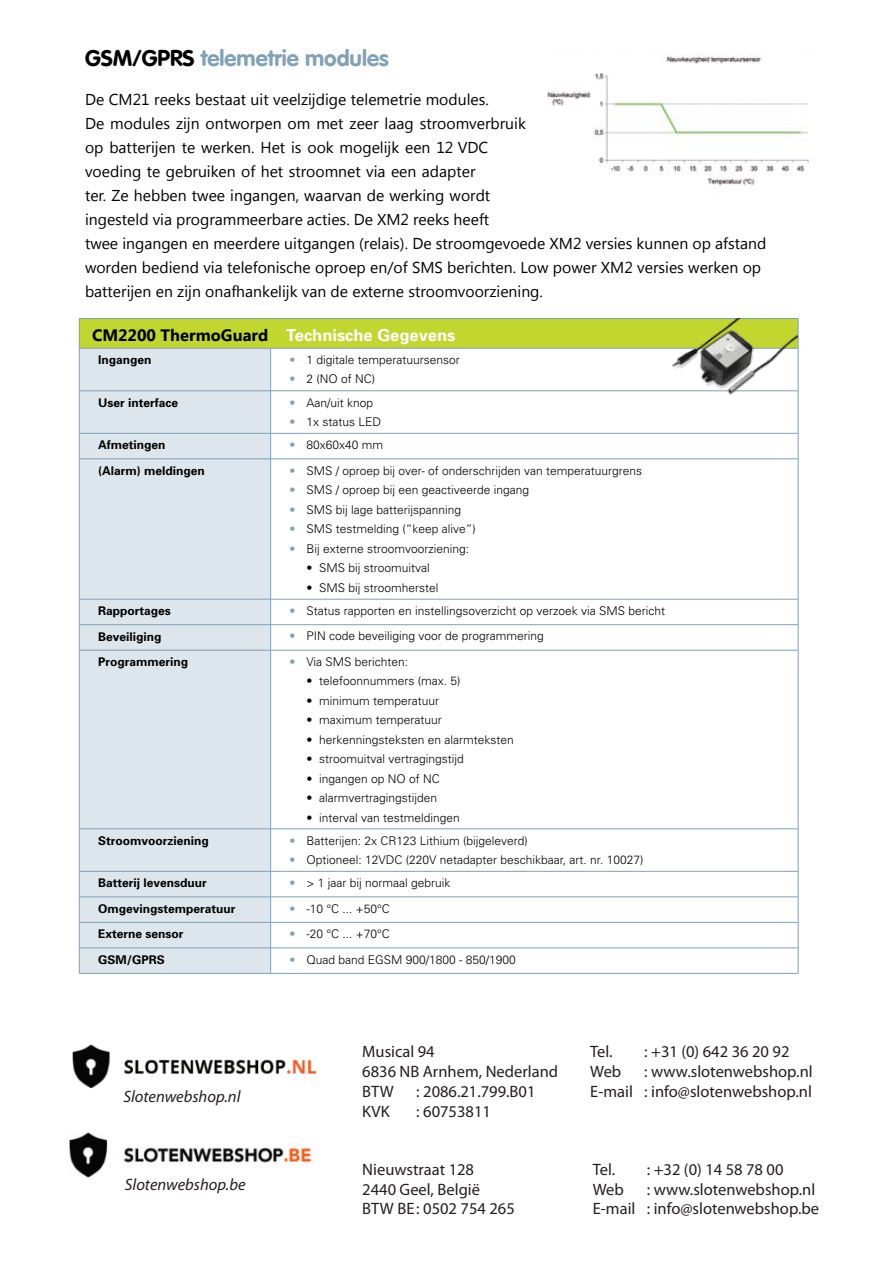
<style>
.page{position:relative;width:893px;height:1263px;background:#fff}
.page>*{position:absolute;margin:0;border:0;box-sizing:border-box;transform-origin:0 0}
.t1{font:22.5px "VAG Rounded Bold";color:#80a1b6}
.t2{font:16.5px/19.8px "Myriad Pro";color:#231f20}
.t3{font:700 16.5px "Univers";color:#fff}
.t4{font:italic 16.5px "Myriad Pro";color:#231f20}
.t5{font:15.75px/24px "Segoe UI";color:#000}
.t6{font:300 12px "Univers";color:#000}
.t7{font:700 12px "Univers";color:#000}
.s1{color:#000}
.s2{font-family:"Segoe UI";color:#000}
.s3{color:#80a1b6}
</style>
<div class="page">
<div style="left:79px;top:318px;width:719px;height:30px;background:#c1d72f"></div>
<div style="left:80px;top:349px;width:190px;height:624px;background:#dde6ed"></div>
<hr style="left:79px;top:318px;width:192px;height:1px;background:#80a1b6">
<svg style="left:79px;top:319px;width:1px;height:29px"></svg>
<hr style="left:271px;top:318px;width:527px;height:1px;background:#80a1b6">
<svg style="left:798px;top:319px;width:1px;height:29px"></svg>
<hr style="left:79px;top:348px;width:192px;height:1px;background:#80a1b6">
<hr style="left:79px;top:348px;width:1px;height:43px;background:#80a1b6">
<hr style="left:271px;top:348px;width:527px;height:1px;background:#80a1b6">
<hr style="left:270px;top:348px;width:1px;height:43px;background:#80a1b6">
<hr style="left:798px;top:348px;width:1px;height:43px;background:#80a1b6">
<hr style="left:79px;top:391px;width:192px;height:1px;background:#80a1b6">
<hr style="left:79px;top:391px;width:1px;height:42px;background:#80a1b6">
<hr style="left:271px;top:391px;width:527px;height:1px;background:#80a1b6">
<hr style="left:270px;top:391px;width:1px;height:42px;background:#80a1b6">
<hr style="left:798px;top:391px;width:1px;height:42px;background:#80a1b6">
<hr style="left:79px;top:433px;width:192px;height:1px;background:#80a1b6">
<svg style="left:79px;top:433px;width:1px;height:26px"></svg>
<hr style="left:271px;top:433px;width:527px;height:1px;background:#80a1b6">
<svg style="left:270px;top:433px;width:1px;height:26px"></svg>
<svg style="left:798px;top:433px;width:1px;height:26px"></svg>
<hr style="left:79px;top:459px;width:192px;height:1px;background:#80a1b6">
<hr style="left:79px;top:459px;width:1px;height:140px;background:#80a1b6">
<hr style="left:271px;top:459px;width:527px;height:1px;background:#80a1b6">
<hr style="left:270px;top:459px;width:1px;height:140px;background:#80a1b6">
<hr style="left:798px;top:459px;width:1px;height:140px;background:#80a1b6">
<hr style="left:79px;top:599px;width:192px;height:1px;background:#80a1b6">
<hr style="left:271px;top:599px;width:527px;height:1px;background:#80a1b6">
<hr style="left:79px;top:624px;width:192px;height:1px;background:#80a1b6">
<svg style="left:79px;top:599px;width:1px;height:51px"></svg>
<hr style="left:271px;top:624px;width:527px;height:1px;background:#80a1b6">
<svg style="left:270px;top:599px;width:1px;height:51px"></svg>
<svg style="left:798px;top:599px;width:1px;height:51px"></svg>
<hr style="left:79px;top:650px;width:192px;height:1px;background:#80a1b6">
<hr style="left:79px;top:650px;width:1px;height:179px;background:#80a1b6">
<hr style="left:271px;top:650px;width:527px;height:1px;background:#80a1b6">
<hr style="left:270px;top:650px;width:1px;height:179px;background:#80a1b6">
<hr style="left:798px;top:650px;width:1px;height:179px;background:#80a1b6">
<hr style="left:79px;top:828px;width:192px;height:1px;background:#80a1b6">
<hr style="left:79px;top:829px;width:1px;height:42px;background:#80a1b6">
<hr style="left:271px;top:828px;width:527px;height:1px;background:#80a1b6">
<hr style="left:270px;top:829px;width:1px;height:42px;background:#80a1b6">
<hr style="left:798px;top:829px;width:1px;height:42px;background:#80a1b6">
<hr style="left:79px;top:871px;width:192px;height:1px;background:#80a1b6">
<hr style="left:271px;top:871px;width:527px;height:1px;background:#80a1b6">
<hr style="left:79px;top:896px;width:192px;height:1px;background:#80a1b6">
<hr style="left:271px;top:896px;width:527px;height:1px;background:#80a1b6">
<hr style="left:79px;top:922px;width:192px;height:1px;background:#80a1b6">
<hr style="left:271px;top:922px;width:527px;height:1px;background:#80a1b6">
<hr style="left:79px;top:948px;width:192px;height:1px;background:#80a1b6">
<svg style="left:79px;top:871px;width:1px;height:102px"></svg>
<hr style="left:271px;top:948px;width:527px;height:1px;background:#80a1b6">
<svg style="left:270px;top:871px;width:1px;height:102px"></svg>
<svg style="left:798px;top:871px;width:1px;height:102px"></svg>
<hr style="left:79px;top:973px;width:192px;height:1px;background:#80a1b6">
<hr style="left:271px;top:973px;width:527px;height:1px;background:#80a1b6">
<img style="left:641px;top:318px;width:157px;height:104px">
<img style="left:547px;top:55px;width:263px;height:131px">
<img style="left:72px;top:1044px;width:245px;height:45px">
<img style="left:70px;top:1132px;width:241px;height:45px">
<h1 class="t1" style="left:85px;top:45px;width:305px"><span class="s1">GSM/GPRS</span> telemetrie modules</h1>
<p class="t5" style="left:85px;top:87px;width:683px">De CM21 reeks bestaat uit veelzijdige telemetrie modules.<br>De modules zijn ontworpen om met zeer laag stroomverbruik<br>op batterijen te werken. Het is ook mogelijk een 12 VDC<br>voeding te gebruiken of het stroomnet via een adapter<br>ter. Ze hebben twee ingangen, waarvan de werking wordt<br>ingesteld via programmeerbare acties. De XM2 reeks heeft<br>twee ingangen en meerdere uitgangen (relais). De stroomgevoede XM2 versies kunnen op afstand worden bediend via telefonische oproep en/of SMS berichten. Low power XM2 versies werken op batterijen en zijn onafhankelijk van de externe stroomvoorziening.</p>
<h2 class="t3" style="left:92px;top:325px;width:365px"><span class="s2">CM2200 ThermoGuard</span> Technische Gegevens</h2>
<p class="t7" style="left:98px;top:352px;width:55px">Ingangen</p>
<p class="t6" style="left:289px;top:352px;width:172px"><span class="s3">•</span> 1 digitale temperatuursensor</p>
<p class="t6" style="left:289px;top:372px;width:87px"><span class="s3">•</span> 2 (NO of NC)</p>
<p class="t7" style="left:98px;top:395px;width:82px">User interface</p>
<p class="t6" style="left:289px;top:395px;width:85px"><span class="s3">•</span> Aan/uit knop</p>
<p class="t6" style="left:289px;top:414px;width:93px"><span class="s3">•</span> 1x status LED</p>
<p class="t7" style="left:98px;top:437px;width:69px">Afmetingen</p>
<p class="t6" style="left:289px;top:438px;width:95px"><span class="s3">•</span> 80x60x40 mm</p>
<p class="t7" style="left:98px;top:463px;width:108px">(Alarm) meldingen</p>
<p class="t6" style="left:289px;top:463px;width:354px"><span class="s3">•</span> SMS / oproep bij over- of onderschrijden van temperatuurgrens</p>
<p class="t6" style="left:289px;top:483px;width:241px"><span class="s3">•</span> SMS / oproep bij een geactiveerde ingang</p>
<p class="t6" style="left:289px;top:502px;width:173px"><span class="s3">•</span> SMS bij lage batterijspanning</p>
<p class="t6" style="left:289px;top:522px;width:188px"><span class="s3">•</span> SMS testmelding (“keep alive”)</p>
<p class="t6" style="left:289px;top:541px;width:181px"><span class="s3">•</span> Bij externe stroomvoorziening:</p>
<p class="t6" style="left:306px;top:561px;width:125px">• SMS bij stroomuitval</p>
<p class="t6" style="left:306px;top:580px;width:134px">• SMS bij stroomherstel</p>
<p class="t7" style="left:98px;top:603px;width:74px">Rapportages</p>
<p class="t6" style="left:289px;top:603px;width:377px"><span class="s3">•</span> Status rapporten en instellingsoverzicht op verzoek via SMS bericht</p>
<p class="t7" style="left:98px;top:628px;width:65px">Beveiliging</p>
<p class="t6" style="left:289px;top:629px;width:256px"><span class="s3">•</span> PIN code beveiliging voor de programmering</p>
<p class="t7" style="left:98px;top:654px;width:91px">Programmering</p>
<p class="t6" style="left:289px;top:654px;width:120px"><span class="s3">•</span> Via SMS berichten:</p>
<p class="t6" style="left:306px;top:674px;width:156px">• telefoonnummers (max. 5)</p>
<p class="t6" style="left:306px;top:693px;width:134px">• minimum temperatuur</p>
<p class="t6" style="left:306px;top:713px;width:137px">• maximum temperatuur</p>
<p class="t6" style="left:306px;top:732px;width:209px">• herkenningsteksten en alarmteksten</p>
<p class="t6" style="left:306px;top:752px;width:159px">• stroomuitval vertragingstijd</p>
<p class="t6" style="left:306px;top:771px;width:135px">• ingangen op NO of NC</p>
<p class="t6" style="left:306px;top:791px;width:132px">• alarmvertragingstijden</p>
<p class="t6" style="left:306px;top:810px;width:155px">• interval van testmeldingen</p>
<p class="t7" style="left:98px;top:833px;width:112px">Stroomvoorziening</p>
<p class="t6" style="left:289px;top:833px;width:240px"><span class="s3">•</span> Batterijen: 2x CR123 Lithium (bijgeleverd)</p>
<p class="t6" style="left:289px;top:852px;width:356px"><span class="s3">•</span> Optioneel: 12VDC (220V netadapter beschikbaar, art. nr. 10027)</p>
<p class="t7" style="left:98px;top:875px;width:110px">Batterij levensduur</p>
<p class="t6" style="left:289px;top:875px;width:162px"><span class="s3">•</span> &gt; 1 jaar bij normaal gebruik</p>
<p class="t7" style="left:98px;top:901px;width:139px">Omgevingstemperatuur</p>
<p class="t6" style="left:289px;top:901px;width:102px"><span class="s3">•</span> -10 °C ... +50°C</p>
<p class="t7" style="left:98px;top:926px;width:87px">Externe sensor</p>
<p class="t6" style="left:289px;top:926px;width:102px"><span class="s3">•</span> -20 °C ... +70°C</p>
<p class="t7" style="left:98px;top:952px;width:68px">GSM/GPRS</p>
<p class="t6" style="left:289px;top:952px;width:228px"><span class="s3">•</span> Quad band EGSM 900/1800 - 850/1900</p>
<h2 class="t4" style="left:123px;top:1086px;width:119px">Slotenwebshop.nl</h2>
<h2 class="t4" style="left:125px;top:1174px;width:122px">Slotenwebshop.be</h2>
<h2 class="t2" style="left:362px;top:1041px;width:197px">Musical 94<br>6836 NB Arnhem, Nederland<br>BTW</h2>
<h2 class="t2" style="left:416px;top:1081px;width:121px">: 2086.21.799.B01</h2>
<h2 class="t2" style="left:362px;top:1101px;width:29px">KVK</h2>
<h2 class="t2" style="left:416px;top:1101px;width:76px">: 60753811</h2>
<h2 class="t2" style="left:590px;top:1041px;width:24px">Tel.</h2>
<h2 class="t2" style="left:644px;top:1041px;width:147px">: +31 (0) 642 36 20 92</h2>
<h2 class="t2" style="left:590px;top:1061px;width:33px">Web</h2>
<h2 class="t2" style="left:590px;top:1061px;width:224px;text-align:right">: www.slotenwebshop.nl<br>E-mail : info@slotenwebshop.nl</h2>
<h2 class="t2" style="left:362px;top:1159px;width:154px">Nieuwstraat 128<br>2440 Geel, België<br>BTW BE : 0502 754 265</h2>
<h2 class="t2" style="left:593px;top:1159px;width:24px">Tel.</h2>
<h2 class="t2" style="left:647px;top:1159px;width:138px">: +32 (0) 14 58 78 00</h2>
<h2 class="t2" style="left:593px;top:1179px;width:33px">Web</h2>
<h2 class="t2" style="left:593px;top:1179px;width:228px;text-align:right">: www.slotenwebshop.nl<br>E-mail : info@slotenwebshop.be</h2>
</div>
